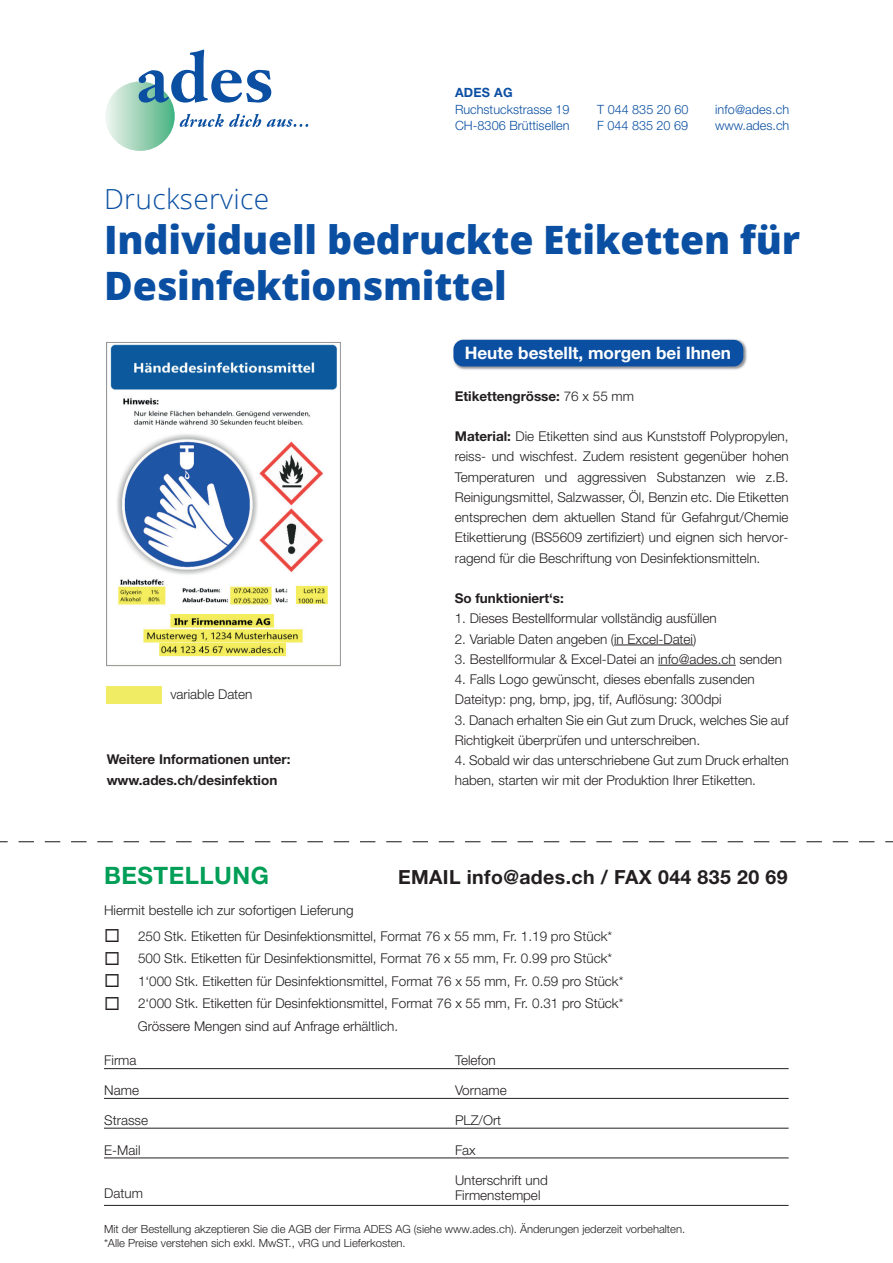
<style>
.page{position:relative;width:893px;height:1263px;background:#fff}
.page>*{position:absolute;margin:0;border:0;box-sizing:border-box;transform-origin:0 0}
.t1{font:800 39.15px/45.6px "Open Sans";letter-spacing:-.005em;color:#0a4fa2}
.t2{font:300 27.75px "Open Sans";letter-spacing:.01em;color:#0a4fa2}
.t3{font:700 24px "Helvetica Neue LT Std";letter-spacing:.02em;color:#009e57}
.t4{font:700 19.5px "Helvetica Neue LT Std";letter-spacing:.02em;color:#231f20}
.t5{font:700 17.1px "Helvetica Neue LT Std";color:#fff}
.t6{font:300 13.5px/20.2px "Helvetica Neue LT Std";color:#231f20}
.t7{font:700 13.5px/20.2px "Helvetica Neue LT Std";color:#231f20}
.t8{font:300 12.75px/16.5px "Helvetica Neue LT Std";color:#0a4fa2}
.t9{font:700 12.75px "Helvetica Neue LT Std";letter-spacing:.02em;color:#0a4fa2}
.t10{font:300 11.25px/13.5px "Helvetica Neue LT Std";color:#231f20}
.s1{font-weight:300}
.s2{font-weight:700}
</style>
<div class="page">
<hr style="left:614px;top:645px;width:79px;height:1px;background:#231f20">
<hr style="left:658px;top:665px;width:78px;height:1px;background:#231f20">
<hr style="left:104px;top:1068px;width:685px;height:1px;background:#231f20">
<hr style="left:104px;top:1098px;width:685px;height:1px;background:#231f20">
<hr style="left:104px;top:1128px;width:685px;height:1px;background:#231f20">
<hr style="left:104px;top:1157px;width:685px;height:1px;background:#231f20">
<hr style="left:104px;top:1205px;width:685px;height:1px;background:#231f20">
<img style="left:453px;top:339px;width:294px;height:31px">
<div style="left:453px;top:340px;width:290px;height:26px;background:#0a4fa2;border-radius:10px"></div>
<svg style="left:105px;top:50px;width:203px;height:101px"></svg>
<svg style="left:0;top:841px;width:874px;height:1px"></svg>
<img style="left:110px;top:344px;width:227px;height:313px">
<div style="left:106px;top:342px;width:235px;height:324px;border:1px solid #939598"></div>
<div style="left:107px;top:686px;width:55px;height:17px;background:#f0ec63"></div>
<p class="t9" style="left:455px;top:85px;width:59px">ADES AG</p>
<p class="t8" style="left:455px;top:101px;width:116px">Ruchstuckstrasse 19<br>CH-8306 Brüttisellen</p>
<p class="t8" style="left:597px;top:101px;width:93px">T 044 835 20 60<br>F 044 835 20 69</p>
<p class="t8" style="left:715px;top:101px;width:76px">info@ades.ch www.ades.ch</p>
<h2 class="t2" style="left:104px;top:179px;width:167px">Druckservice</h2>
<h1 class="t1" style="left:104px;top:215px;width:698px">Individuell bedruckte Etiketten für<br>Desinfektionsmittel</h1>
<p class="t6" style="left:170px;top:683px;width:84px">variable Daten</p>
<p class="t7" style="left:107px;top:749px;width:185px">Weitere Informationen unter: www.ades.ch/desinfektion</p>
<p class="t5" style="left:465px;top:342px;width:268px">Heute bestellt, morgen bei Ihnen</p>
<p class="t7" style="left:455px;top:385px;width:181px">Etikettengrösse: <span class="s1">76 x 55 mm</span></p>
<p class="t6" style="left:455px;top:426px;width:335px;text-align:justify"><span class="s2">Material:</span> Die Etiketten sind aus Kunststoff Polypropylen, reiss- und wischfest. Zudem resistent gegenüber hohen Temperaturen und aggressiven Substanzen wie z.B.<br>Reinigungsmittel, Salzwasser, Öl, Benzin etc. Die Etiketten entsprechen dem aktuellen Stand für Gefahrgut/Chemie Etikettierung (BS5609 zertifiziert) und eignen sich hervor&shy;ragend für die Beschriftung von Desinfektionsmitteln.</p>
<p class="t7" style="left:455px;top:588px;width:111px">So funktioniert‘s:</p>
<p class="t6" style="left:455px;top:608px;width:263px">1. Dieses Bestellformular vollständig ausfüllen</p>
<p class="t6" style="left:455px;top:628px;width:243px">2. Variable Daten angeben (in Excel-Datei)</p>
<p class="t6" style="left:455px;top:649px;width:329px">3. Bestellformular &amp; Excel-Datei an info@ades.ch senden</p>
<p class="t6" style="left:455px;top:669px;width:301px">4. Falls Logo gewünscht, dieses ebenfalls zusenden<br>Dateityp: png, bmp, jpg, tif, Auflösung: 300dpi</p>
<p class="t6" style="left:455px;top:709px;width:335px">3. Danach erhalten Sie ein Gut zum Druck, welches Sie auf<br>Richtigkeit überprüfen und unterschreiben.</p>
<p class="t6" style="left:455px;top:750px;width:335px">4. Sobald wir das unterschriebene Gut zum Druck erhalten haben, starten wir mit der Produktion Ihrer Etiketten.</p>
<h3 class="t3" style="left:104px;top:860px;width:166px">BESTELLUNG</h3>
<h3 class="t4" style="left:398px;top:865px;width:391px">EMAIL info@ades.ch / FAX 044 835 20 69</h3>
<p class="t6" style="left:104px;top:900px;width:251px">Hiermit bestelle ich zur sofortigen Lieferung</p>
<p class="t6" style="left:104px;top:926px;width:510px">◻ 250 Stk. Etiketten für Desinfektionsmittel, Format 76 x 55 mm, Fr. 1.19 pro Stück*</p>
<p class="t6" style="left:104px;top:948px;width:510px">◻ 500 Stk. Etiketten für Desinfektionsmittel, Format 76 x 55 mm, Fr. 0.99 pro Stück*</p>
<p class="t6" style="left:104px;top:971px;width:521px">◻ 1‘000 Stk. Etiketten für Desinfektionsmittel, Format 76 x 55 mm, Fr. 0.59 pro Stück*</p>
<p class="t6" style="left:138px;top:992px;width:487px;line-height:22.5px;text-indent:-34px">◻ 2‘000 Stk. Etiketten für Desinfektionsmittel, Format 76 x 55 mm, Fr. 0.31 pro Stück*<br>Grössere Mengen sind auf Anfrage erhältlich.</p>
<p class="t6" style="left:104px;top:1049px;width:34px">Firma</p>
<p class="t6" style="left:104px;top:1079px;width:36px">Name</p>
<p class="t6" style="left:104px;top:1109px;width:45px">Strasse</p>
<p class="t6" style="left:104px;top:1139px;width:38px">E-Mail</p>
<p class="t6" style="left:104px;top:1183px;width:40px">Datum</p>
<p class="t6" style="left:455px;top:1049px;width:42px">Telefon</p>
<p class="t6" style="left:455px;top:1079px;width:53px">Vorname</p>
<p class="t6" style="left:455px;top:1109px;width:48px">PLZ/Ort</p>
<p class="t6" style="left:455px;top:1139px;width:22px">Fax</p>
<p class="t6" style="left:455px;top:1172px;width:94px;line-height:15px">Unterschrift und<br>Firmenstempel</p>
<p class="t10" style="left:104px;top:1222px;width:583px">Mit der Bestellung akzeptieren Sie die AGB der Firma ADES AG (siehe www.ades.ch). Änderungen jederzeit vorbehalten. *Alle Preise verstehen sich exkl. MwST., vRG und Lieferkosten.</p>
</div>
